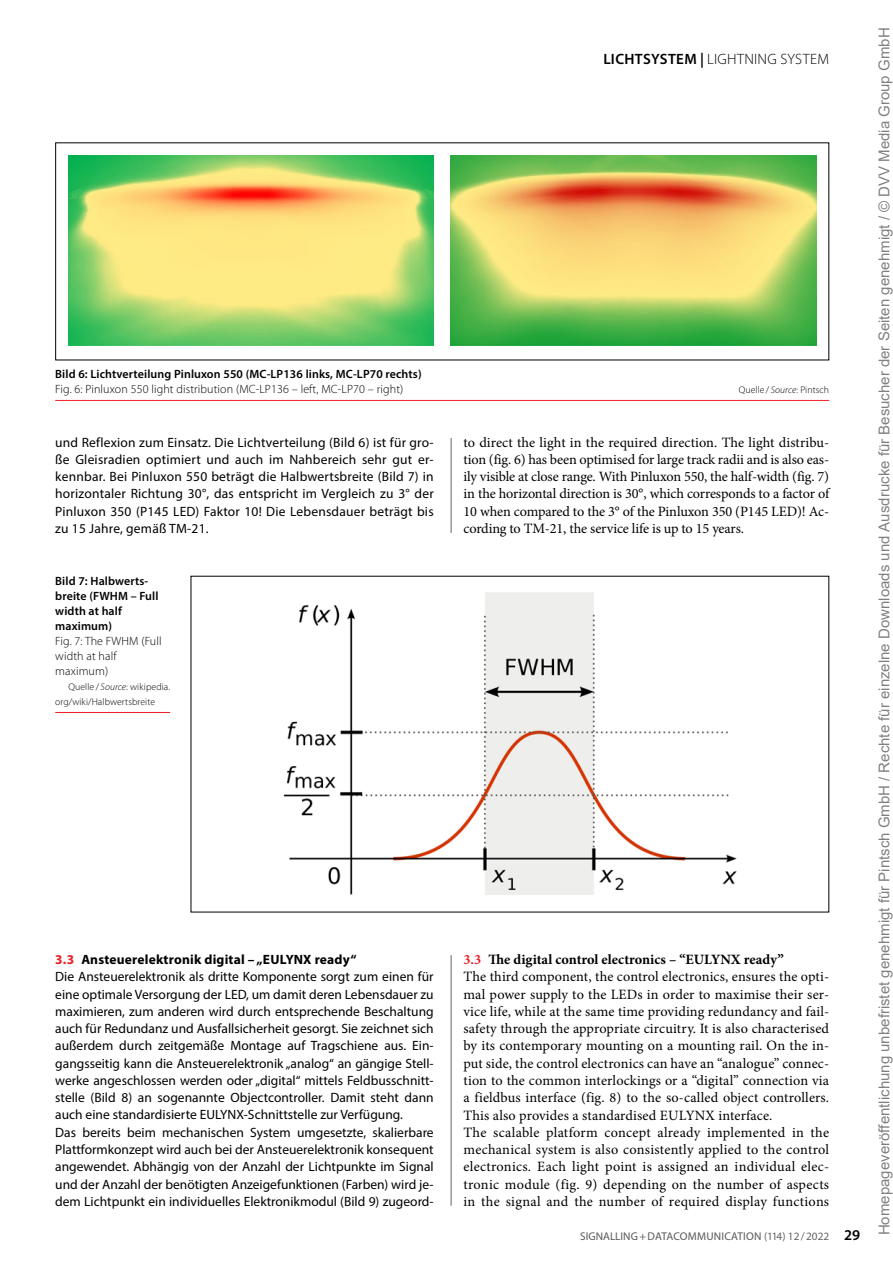
<style>
.page{position:relative;width:893px;height:1263px;background:#fff}
.page>*{position:absolute;margin:0;border:0;box-sizing:border-box;transform-origin:0 0}
.t1{font:15px "Arial";color:rgb(0 0 0/.5)}
.t2{font:300 15px "Myriad Pro";letter-spacing:.015em;color:#000}
.t3{font:14.25px/17.2px "Minion Pro";letter-spacing:.01em;color:#000;text-align:justify}
.t4{font:13.5px/17.2px "Myriad Pro";color:#000;text-align:justify}
.t5{font:600 12px/15px "Myriad Pro";letter-spacing:.01em;color:#000}
.t6{font:300 12px/15px "Myriad Pro";letter-spacing:.01em;color:#000}
.t7{font:11.25px "Myriad Pro";color:#58595b}
.t8{font:300 9.75px/15px "Myriad Pro";letter-spacing:.01em;color:#000}
.s1{font-weight:600}
.s2{font-style:italic}
.s3{font-weight:700;color:#ed1d24}
.s4{font-weight:700}
.s5{color:#636466}
.s6{font-weight:600;font-size:15px;color:#000}
</style>
<div class="page">
<hr style="left:451px;top:438px;width:1px;height:95px;background:#636466">
<img style="left:68px;top:155px;width:366px;height:190px">
<img style="left:451px;top:155px;width:365px;height:190px">
<hr style="left:55px;top:400px;width:774px;height:1px;background:#ed1d24">
<img style="left:283px;top:592px;width:454px;height:303px">
<hr style="left:55px;top:712px;width:115px;height:1px;background:#ed1d24">
<hr style="left:451px;top:955px;width:1px;height:251px;background:#636466">
<p class="t2" style="left:603px;top:50px;width:227px"><span class="s1">LICHTSYSTEM |</span> LIGHTNING SYSTEM</p>
<p class="t5" style="left:55px;top:366px;width:368px">Bild 6: Lichtverteilung Pinluxon 550 (MC-LP136 links, MC-LP70 rechts)</p>
<p class="t6" style="left:55px;top:381px;width:350px">Fig. 6: Pinluxon 550 light distribution (MC-LP136 – left, MC-LP70 – right)</p>
<p class="t8" style="left:739px;top:382px;width:92px">Quelle / <span class="s2">Source</span>: Pintsch</p>
<p class="t4" style="left:55px;top:433px;width:380px">und Reflexion zum Einsatz. Die Lichtverteilung (Bild 6) ist für gro&shy;ße Gleisradien optimiert und auch im Nahbereich sehr gut er&shy;kennbar. Bei Pinluxon 550 beträgt die Halbwertsbreite (Bild 7) in horizontaler Richtung 30°, das entspricht im Vergleich zu 3° der Pinluxon 350 (P145 LED) Faktor 10! Die Lebensdauer beträgt bis zu 15 Jahre, gemäß TM-21.</p>
<p class="t3" style="left:463px;top:433px;width:367px">to direct the light in the required direction. The light distribu&shy;tion (fig. 6) has been optimised for large track radii and is also eas&shy;ily visible at close range. With Pinluxon 550, the half-width (fig. 7) in the horizontal direction is 30°, which corresponds to a factor of 10 when compared to the 3° of the Pinluxon 350 (P145 LED)! Ac&shy;cording to TM-21, the service life is up to 15 years.</p>
<p class="t5" style="left:55px;top:573px;width:105px">Bild 7: Halbwerts&shy;breite (FWHM – Full width at half maximum)</p>
<p class="t6" style="left:55px;top:633px;width:108px">Fig. 7: The FWHM (Full width at half maximum)</p>
<p class="t8" style="left:55px;top:679px;width:116px;text-indent:13px">Quelle / <span class="s2">Source</span>: wikipedia. org/wiki/Halbwertsbreite</p>
<p class="t4" style="left:55px;top:951px;width:380px;text-align:left"><span class="s3">3.3</span> <span class="s4">Ansteuerelektronik digital – „EULYNX ready“<br></span>Die Ansteuerelektronik als dritte Komponente sorgt zum einen für eine optimale Versorgung der LED, um damit deren Lebensdauer zu maximieren, zum anderen wird durch entsprechende Beschaltung auch für Redundanz und Ausfallsicherheit gesorgt. Sie zeichnet sich außerdem durch zeitgemäße Montage auf Tragschiene aus. Ein&shy;gangsseitig kann die Ansteuerelektronik „analog“ an gängige Stell&shy;werke angeschlossen werden oder „digital“ mittels Feldbusschnitt&shy;stelle (Bild 8) an sogenannte Objectcontroller. Damit steht dann auch eine standardisierte EULYNX-Schnittstelle zur Verfügung.<br>Das bereits beim mechanischen System umgesetzte, skalierbare Plattformkonzept wird auch bei der Ansteuerelektronik konsequent angewendet. Abhängig von der Anzahl der Lichtpunkte im Signal und der Anzahl der benötigten Anzeigefunktionen (Farben) wird je&shy;dem Lichtpunkt ein individuelles Elektronikmodul (Bild 9) zugeord-</p>
<p class="t3" style="left:463px;top:951px;width:367px;text-align:left"><span class="s3">3.3</span> <span class="s4">The digital control electronics – “EULYNX ready”<br></span>The third component, the control electronics, ensures the opti&shy;mal power supply to the LEDs in order to maximise their ser&shy;vice life, while at the same time providing redundancy and fail&shy;safety through the appropriate circuitry. It is also characterised by its contemporary mounting on a mounting rail. On the in&shy;put side, the control electronics can have an “analogue” connec&shy;tion to the common interlockings or a “digital” connection via a fieldbus interface (fig. 8) to the so-called object controllers.<br>This also provides a standardised EULYNX interface.<br>The scalable platform concept already implemented in the mechanical system is also consistently applied to the control electronics. Each light point is assigned an individual elec&shy;tronic module (fig. 9) depending on the number of aspects in the signal and the number of required display functions</p>
<p class="t7" style="left:580px;top:1229px;width:281px">SIGNALLING+DATACOMMUNICATION <span class="s5">(114) 12/2022</span> <span class="s6">29</span></p>
<p class="t1" style="left:874px;top:1235px;width:1209px;rotate:-90deg">Homepageveröffentlichung unbefristet genehmigt für Pintsch GmbH / Rechte für einzelne Downloads und Ausdrucke für Besucher der Seiten genehmigt / © DVV Media Group GmbH</p>
</div>
